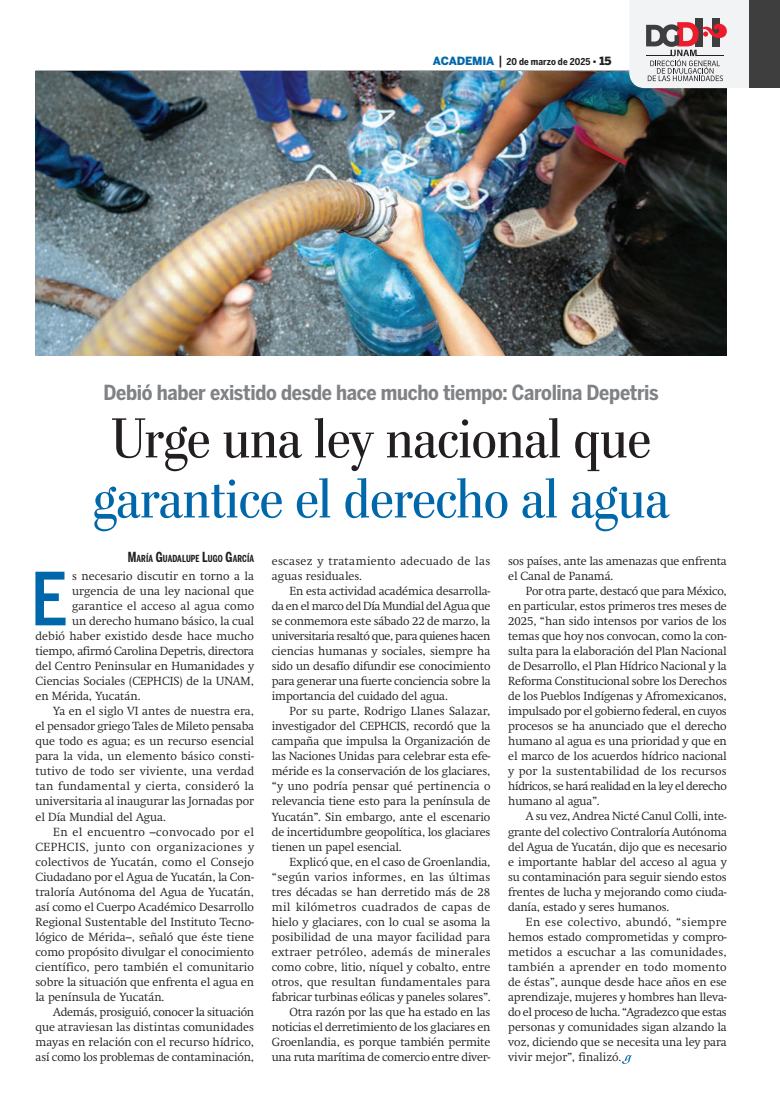
<style>
.page{position:relative;width:780px;height:1117px;background:#fff}
.page>*{position:absolute;margin:0;border:0;box-sizing:border-box;transform-origin:0 0}
.t1{font:500 72.38px "Benton Sans Cond";color:#0067aa}
.t2{font:56.25px "Stilson";color:#0067aa}
.t3{font:56.25px "Stilson";color:#231f20}
.t4{font:700 20.62px "Benton Sans Cond";letter-spacing:-.015em;color:#808285}
.t5{font:300 11.62px/15px "Swift";color:#231f20;text-align:justify}
.t6{font:300 11.62px "Swift";letter-spacing:-.02em;color:#231f20}
.t7{font:300 11.62px/15px "Swift";letter-spacing:.02em;color:#231f20}
.t8{font:300 11.62px "Swift";letter-spacing:.025em;color:#231f20}
.t9{font:300 11.62px "Swift";letter-spacing:.04em;color:#231f20}
.t10{font:300 11.62px "Swift";letter-spacing:.03em;color:#231f20}
.t11{font:700 9.62px "Benton Sans Comp";letter-spacing:.005em;color:#231f20}
.t12{font:700 9.38px "Benton Sans Cond";letter-spacing:.01em;color:#231f20}
.s1{font-family:"Benton Sans";font-weight:900;font-size:11.25px;color:#0067aa}
.s2{font-weight:500;font-size:12.5px}
.s3{font-family:"Benton Sans";font-weight:900}
.s4{font-family:"Benton Sans";font-weight:900;font-size:11.25px}
.s5{font-size:13.75px}
</style>
<div class="page">
<img style="left:35px;top:71px;width:691px;height:284px">
<svg style="left:621px;top:1055px;width:11px;height:8px"></svg>
<svg style="left:629px;top:0;width:151px;height:88px"></svg>
<p class="t12" style="left:433px;top:56px;width:180px"><span class="s1">ACADEMIA</span> <span class="s2">|</span> 20 de marzo de 2025 <span class="s3">•</span> <span class="s4">15</span></p>
<h3 class="t4" style="left:104px;top:380px;width:556px">Debió haber existido desde hace mucho tiempo: Carolina Depetris</h3>
<h2 class="t3" style="left:111px;top:405px;width:541px">Urge una ley nacional que</h2>
<h2 class="t2" style="left:93px;top:465px;width:577px">garantice el derecho al agua</h2>
<p class="t11" style="left:128px;top:553px;width:128px"><span class="s5">M</span>ARÍA <span class="s5">G</span>UADALUPE <span class="s5">L</span>UGO <span class="s5">G</span>ARCÍA</p>
<p class="t5" style="left:508px;top:553px;width:220px">sos países, ante las amenazas que enfrenta el Canal de Panamá.</p>
<p class="t5" style="left:508px;top:583px;width:220px;text-indent:18px">Por otra parte, destacó que para México, en particular, estos primeros tres meses de 2025, “han sido intensos por varios de los temas que hoy nos convocan, como la con&shy;sulta para la elaboración del Plan Nacional de Desarrollo, el Plan Hídrico Nacional y la Reforma Constitucional sobre los Derechos de los Pueblos Indígenas y Afromexicanos, impulsado por el gobierno federal, en cuyos procesos se ha anunciado que el derecho humano al agua es una prioridad y que en el marco de los acuerdos hídrico nacional y por la sustentabilidad de los recursos hídricos, se hará realidad en la ley el derecho humano al agua”.</p>
<p class="t5" style="left:508px;top:808px;width:220px;text-indent:18px">A su vez, Andrea Nicté Canul Colli, inte&shy;grante del colectivo Contraloría Autónoma del Agua de Yucatán, dijo que es necesario e importante hablar del acceso al agua y su contaminación para seguir siendo estos frentes de lucha y mejorando como ciuda&shy;danía, estado y seres humanos.</p>
<p class="t5" style="left:508px;top:913px;width:220px;text-indent:18px">En ese colectivo, abundó, “siempre hemos estado comprometidas y compro&shy;metidos a escuchar a las comunidades, también a aprender en todo momento de éstas”, aunque desde hace años en ese aprendizaje, mujeres y hombres han lleva&shy;do el proceso de lucha. “Agradezco que estas personas y comunidades sigan alzando la voz, diciendo que se necesita una ley para vivir mejor”, finalizó.</p>
<p class="t7" style="left:272px;top:553px;width:220px">escasez y tratamiento adecuado de las aguas residuales.</p>
<p class="t5" style="left:272px;top:583px;width:220px;text-indent:18px">En esta actividad académica desarrolla&shy;da en el marco del Día Mundial del Agua que se conmemora este sábado 22 de marzo, la universitaria resaltó que, para quienes hacen ciencias humanas y sociales, siempre ha sido un desafío difundir ese conocimiento para generar una fuerte conciencia sobre la importancia del cuidado del agua.</p>
<p class="t5" style="left:272px;top:703px;width:220px;text-indent:18px">Por su parte, Rodrigo Llanes Salazar, investigador del CEPHCIS, recordó que la campaña que impulsa la Organización de las Naciones Unidas para celebrar esta efe&shy;méride es la conservación de los glaciares, “y uno podría pensar qué pertinencia o relevancia tiene esto para la península de Yucatán”. Sin embargo, ante el escenario de incertidumbre geopolítica, los glaciares tienen un papel esencial.</p>
<p class="t5" style="left:272px;top:853px;width:220px;text-align:right">Explicó que, en el caso de Groenlandia, “según varios informes, en las últimas tres décadas se han derretido más de 28 mil kilómetros cuadrados de capas de hielo y glaciares, con lo cual se asoma la posibilidad de una mayor facilidad para extraer petróleo, además de minerales como cobre, litio, níquel y cobalto, entre otros, que resultan fundamentales para fabricar turbinas eólicas y paneles solares”.<br>Otra razón por las que ha estado en las noticias el derretimiento de los glaciares en Groenlandia, es porque también permite una ruta marítima de comercio entre diver-</p>
<h1 class="t1" style="left:30px;top:556px;width:39px">E</h1>
<p class="t5" style="left:72px;top:568px;width:183px">s necesario discutir en torno a la</p>
<p class="t5" style="left:72px;top:583px;width:183px">urgencia de una ley nacional que</p>
<p class="t5" style="left:72px;top:598px;width:183px">garantice el acceso al agua como</p>
<p class="t5" style="left:72px;top:613px;width:183px">un derecho humano básico, la cual</p>
<p class="t5" style="left:35px;top:628px;width:220px">debió haber existido desde hace mucho</p>
<p class="t6" style="left:35px;top:644px;width:220px">tiempo, afirmó Carolina Depetris, directora</p>
<p class="t5" style="left:35px;top:658px;width:220px">del Centro Peninsular en Humanidades y</p>
<p class="t5" style="left:35px;top:673px;width:220px">Ciencias Sociales (CEPHCIS) de la UNAM,</p>
<p class="t5" style="left:35px;top:688px;width:107px">en Mérida, Yucatán.</p>
<p class="t5" style="left:53px;top:703px;width:202px">Ya en el siglo VI antes de nuestra era,</p>
<p class="t5" style="left:35px;top:718px;width:220px">el pensador griego Tales de Mileto pensaba</p>
<p class="t5" style="left:35px;top:733px;width:220px">que todo es agua; es un recurso esencial</p>
<p class="t5" style="left:35px;top:748px;width:220px">para la vida, un elemento básico consti-</p>
<p class="t5" style="left:35px;top:763px;width:220px">tutivo de todo ser viviente, una verdad</p>
<p class="t8" style="left:35px;top:779px;width:220px">tan fundamental y cierta, consideró la</p>
<p class="t5" style="left:35px;top:793px;width:220px">universitaria al inaugurar las Jornadas por</p>
<p class="t5" style="left:35px;top:808px;width:132px">el Día Mundial del Agua.</p>
<p class="t10" style="left:53px;top:824px;width:202px">En el encuentro –convocado por el</p>
<p class="t9" style="left:35px;top:839px;width:220px">CEPHCIS, junto con organizaciones y</p>
<p class="t5" style="left:35px;top:853px;width:220px">colectivos de Yucatán, como el Consejo</p>
<p class="t5" style="left:35px;top:868px;width:220px">Ciudadano por el Agua de Yucatán, la Con-</p>
<p class="t5" style="left:35px;top:883px;width:220px">traloría Autónoma del Agua de Yucatán,</p>
<p class="t5" style="left:35px;top:898px;width:220px">así como el Cuerpo Académico Desarrollo</p>
<p class="t5" style="left:35px;top:913px;width:220px">Regional Sustentable del Instituto Tecno-</p>
<p class="t5" style="left:35px;top:928px;width:220px">lógico de Mérida–, señaló que éste tiene</p>
<p class="t5" style="left:35px;top:943px;width:220px">como propósito divulgar el conocimiento</p>
<p class="t5" style="left:35px;top:958px;width:220px">científico, pero también el comunitario</p>
<p class="t5" style="left:35px;top:973px;width:220px">sobre la situación que enfrenta el agua en</p>
<p class="t5" style="left:35px;top:988px;width:130px">la península de Yucatán.</p>
<p class="t6" style="left:53px;top:1004px;width:202px">Además, prosiguió, conocer la situación</p>
<p class="t5" style="left:35px;top:1018px;width:220px">que atraviesan las distintas comunidades</p>
<p class="t5" style="left:35px;top:1033px;width:220px">mayas en relación con el recurso hídrico,</p>
<p class="t5" style="left:35px;top:1048px;width:220px">así como los problemas de contaminación,</p>
</div>
